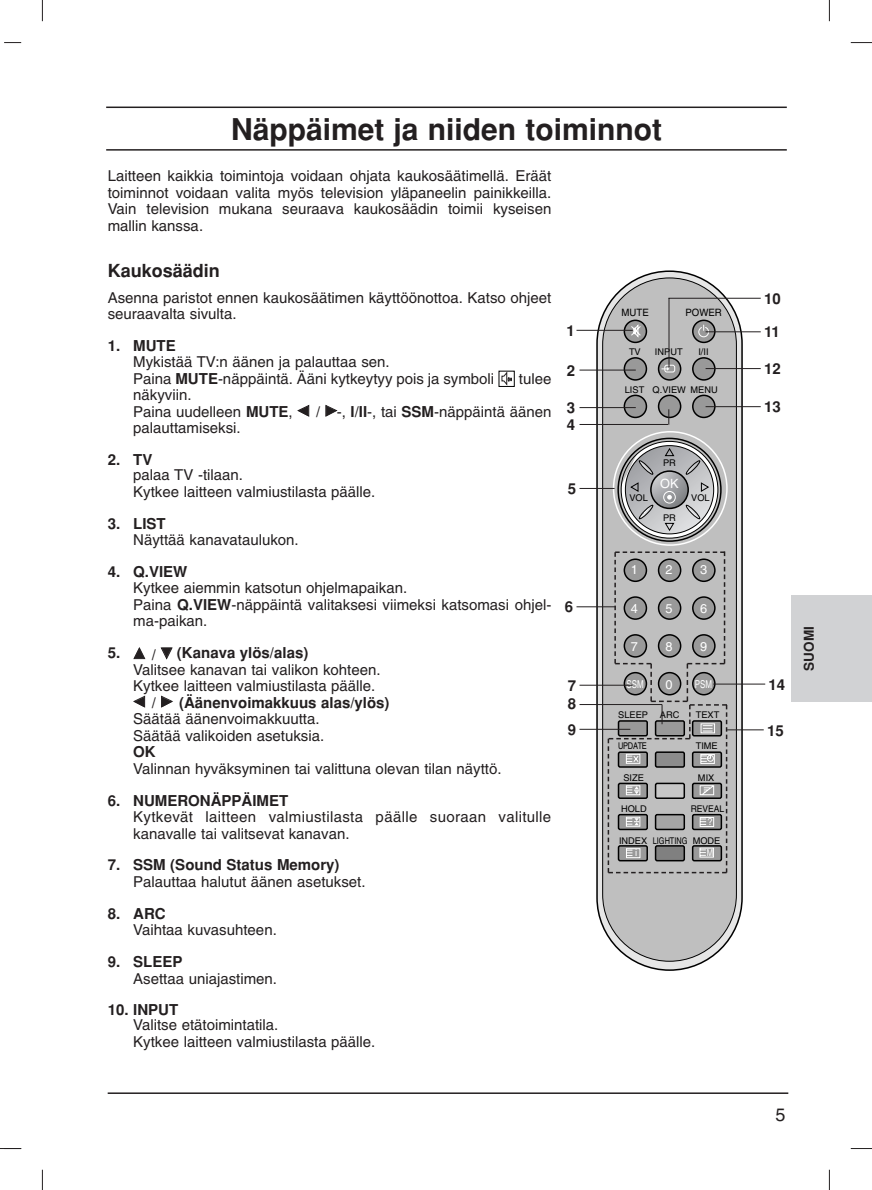
<style>
.page{position:relative;width:872px;height:1190px;background:#fff}
.page>*{position:absolute;margin:0;border:0;box-sizing:border-box;transform-origin:0 0}
.t1{font:700 30px "Helvetica";color:#231f20}
.t2{font:700 18px "Helvetica";color:#231f20}
.t3{font:18px "Helvetica";color:#231f20}
.t4{font:15px/16.5px "Helvetica";color:#231f20}
.t5{font:700 15px/17px "Helvetica";color:#231f20}
.t6{font:15px/16.5px "Helvetica";letter-spacing:.02em;color:#231f20}
.t7{font:700 13.5px "Helvetica";color:#231f20}
.t8{font:12.75px "Helvetica";color:#fff}
.t9{font:10.95px "Helvetica";color:#fff;scale:.73 1}
.t10{font:10.2px "Helvetica";color:#000;scale:.95 1}
.t11{font:9.6px "Helvetica";color:#fff}
.t12{font:9.6px "Helvetica";color:#fff;scale:.8 1}
.t13{font:9.3px "Helvetica";color:#000}
.t14{font:9.3px "Helvetica";color:#000;scale:.81 1}
.t15{font:9.3px "Helvetica";color:#000;scale:.92 1}
.s1{font-weight:700}
.s2{font-family:"FZDING33";font-size:12px}
</style>
<div class="page">
<hr style="left:108px;top:1092px;width:680px;height:2px;background:#231f20">
<svg style="left:42px;top:0;width:1px;height:21px"></svg>
<svg style="left:829px;top:0;width:1px;height:21px"></svg>
<svg style="left:42px;top:1169px;width:1px;height:20px"></svg>
<svg style="left:829px;top:1169px;width:1px;height:20px"></svg>
<svg style="left:4px;top:42px;width:17px;height:1px"></svg>
<svg style="left:0;top:1148px;width:21px;height:1px"></svg>
<svg style="left:850px;top:42px;width:22px;height:1px"></svg>
<svg style="left:850px;top:1148px;width:22px;height:1px"></svg>
<div style="left:791px;top:595px;width:81px;height:107px;background:#d1d2d4"></div>
<hr style="left:106px;top:106px;width:680px;height:2px;background:#231f20">
<hr style="left:106px;top:149px;width:680px;height:2px;background:#231f20">
<div style="left:498px;top:371px;width:16px;height:16px;border:1px solid #000"></div>
<svg style="left:501px;top:371px;width:11px;height:15px"></svg>
<svg style="left:596px;top:270px;width:146px;height:700px;background:#adadad"></svg>
<div style="left:602px;top:277px;width:134px;height:684px;background:#bfbfbf;border:1px solid #000;border-radius:67px"></div>
<svg style="left:623px;top:319px;width:24px;height:24px"></svg>
<div style="left:623px;top:357px;width:24px;height:24px;background:#999;border:2px solid #000;border-radius:50%"></div>
<div style="left:623px;top:394px;width:24px;height:24px;background:#999;border:2px solid #000;border-radius:50%"></div>
<svg style="left:657px;top:357px;width:24px;height:24px"></svg>
<div style="left:657px;top:394px;width:24px;height:24px;background:#999;border:2px solid #000;border-radius:50%"></div>
<svg style="left:692px;top:319px;width:23px;height:24px"></svg>
<div style="left:692px;top:357px;width:23px;height:24px;background:#999;border:2px solid #000;border-radius:50%"></div>
<div style="left:692px;top:394px;width:23px;height:24px;background:#999;border:2px solid #000;border-radius:50%"></div>
<div style="left:617px;top:437px;width:104px;height:105px;border:2px solid #000;border-radius:50%"></div>
<svg style="left:621px;top:441px;width:96px;height:97px"></svg>
<div style="left:664px;top:365px;width:11px;height:7px;border:1px solid #fff;border-radius:2px"></div>
<svg style="left:661px;top:367px;width:8px;height:4px"></svg>
<svg style="left:630px;top:324px;width:11px;height:13px"></svg>
<svg style="left:698px;top:324px;width:11px;height:13px"></svg>
<hr style="left:576px;top:330px;width:56px;height:1px;background:#231f20">
<hr style="left:705px;top:331px;width:55px;height:1px;background:#231f20">
<hr style="left:705px;top:368px;width:55px;height:1px;background:#231f20">
<hr style="left:705px;top:406px;width:55px;height:1px;background:#231f20">
<hr style="left:727px;top:729px;width:36px;height:1px;background:#231f20">
<hr style="left:668px;top:298px;width:92px;height:1px;background:#231f20">
<hr style="left:668px;top:298px;width:1px;height:69px;background:#231f20">
<hr style="left:579px;top:370px;width:56px;height:1px;background:#231f20">
<hr style="left:579px;top:407px;width:56px;height:1px;background:#231f20">
<hr style="left:579px;top:424px;width:89px;height:1px;background:#231f20">
<svg style="left:668px;top:409px;width:1px;height:15px"></svg>
<div style="left:612px;top:431px;width:115px;height:115px;border:2px solid #fff;border-radius:50%"></div>
<hr style="left:579px;top:488px;width:35px;height:1px;background:#231f20">
<hr style="left:576px;top:606px;width:39px;height:1px;background:#231f20">
<hr style="left:579px;top:685px;width:53px;height:1px;background:#231f20">
<hr style="left:579px;top:704px;width:83px;height:1px;background:#231f20">
<hr style="left:579px;top:729px;width:51px;height:1px;background:#231f20">
<svg style="left:607px;top:551px;width:120px;height:322px"></svg>
<hr style="left:713px;top:683px;width:52px;height:1px;background:#231f20">
<h1 class="t1" style="left:231px;top:118px;width:432px">Näppäimet ja niiden toiminnot</h1>
<p class="t4" style="left:108px;top:169px;width:445px;text-align:justify">Laitteen kaikkia toimintoja voidaan ohjata kaukosäätimellä. Eräät toiminnot voidaan valita myös television yläpaneelin painikkeilla.<br>Vain television mukana seuraava kaukosäädin toimii kyseisen mallin kanssa.</p>
<p class="t2" style="left:108px;top:264px;width:113px">Kaukosäädin</p>
<p class="t4" style="left:108px;top:290px;width:445px">Asenna paristot ennen kaukosäätimen käyttöönottoa. Katso ohjeet seuraavalta sivulta.</p>
<p class="t5" style="left:108px;top:338px;width:69px">1. MUTE</p>
<p class="t4" style="left:133px;top:355px;width:362px">Mykistää TV:n äänen ja palauttaa sen.<br>Paina <span class="s1">MUTE</span>-näppäintä. Ääni kytkeytyy pois ja symboli</p>
<p class="t4" style="left:519px;top:372px;width:34px">tulee</p>
<p class="t4" style="left:133px;top:388px;width:419px">näkyviin.<br>Paina uudelleen <span class="s1">MUTE</span>, <span class="s2">F</span> <span class="s1">/</span> <span class="s2">G</span>-, <span class="s1">I/II</span>-, tai <span class="s1">SSM</span>-näppäintä äänen palauttamiseksi.</p>
<p class="t5" style="left:108px;top:453px;width:46px">2. TV</p>
<p class="t4" style="left:133px;top:468px;width:244px">palaa TV -tilaan.<br>Kytkee laitteen valmiustilasta päälle.</p>
<p class="t5" style="left:108px;top:516px;width:60px">3. LIST</p>
<p class="t4" style="left:133px;top:533px;width:167px">Näyttää kanavataulukon.</p>
<p class="t5" style="left:108px;top:564px;width:81px">4. Q.VIEW</p>
<p class="t4" style="left:133px;top:581px;width:419px">Kytkee aiemmin katsotun ohjelmapaikan.<br>Paina <span class="s1">Q.VIEW</span>-näppäintä valitaksesi viimeksi katsomasi ohjel&shy;ma-paikan.</p>
<p class="t4" style="left:133px;top:646px;width:258px;text-indent:-26px"><span class="s1">5.</span> <span class="s2">D</span> <span class="s1">/</span> <span class="s2">E</span> <span class="s1">(Kanava ylös/alas)<br></span>Valitsee kanavan tai valikon kohteen.<br>Kytkee laitteen valmiustilasta päälle.<br><span class="s2">F</span> <span class="s1">/</span> <span class="s2">G</span> <span class="s1">(Äänenvoimakkuus alas/ylös)<br></span>Säätää äänenvoimakkuutta.<br>Säätää valikoiden asetuksia.</p>
<p class="t5" style="left:133px;top:745px;width:24px">OK</p>
<p class="t4" style="left:133px;top:761px;width:370px">Valinnan hyväksyminen tai valittuna olevan tilan näyttö.</p>
<p class="t5" style="left:108px;top:793px;width:182px">6. NUMERONÄPPÄIMET</p>
<p class="t6" style="left:133px;top:810px;width:419px">Kytkevät laitteen valmiustilasta päälle suoraan valitulle kanavalle tai valitsevat kanavan.</p>
<p class="t5" style="left:108px;top:858px;width:233px">7. SSM (Sound Status Memory)</p>
<p class="t4" style="left:133px;top:875px;width:234px">Palauttaa halutut äänen asetukset.</p>
<p class="t5" style="left:108px;top:906px;width:60px">8. ARC</p>
<p class="t4" style="left:133px;top:923px;width:145px">Vaihtaa kuvasuhteen.</p>
<p class="t5" style="left:108px;top:954px;width:76px">9. SLEEP</p>
<p class="t4" style="left:133px;top:971px;width:145px">Asettaa uniajastimen.</p>
<p class="t5" style="left:108px;top:1003px;width:72px">10. INPUT</p>
<p class="t4" style="left:133px;top:1018px;width:244px">Valitse etätoimintatila.<br>Kytkee laitteen valmiustilasta päälle.</p>
<p class="t5" style="left:764px;top:292px;width:18px">10</p>
<p class="t10" style="left:621px;top:309px;width:30px">MUTE</p>
<p class="t10" style="left:685px;top:309px;width:40px">POWER</p>
<p class="t13" style="left:629px;top:349px;width:13px">TV</p>
<p class="t13" style="left:655px;top:349px;width:29px">INPUT</p>
<p class="t13" style="left:698px;top:349px;width:12px">I/II</p>
<p class="t13" style="left:625px;top:386px;width:21px">LIST</p>
<p class="t5" style="left:566px;top:324px;width:10px">1</p>
<p class="t5" style="left:764px;top:325px;width:17px">11</p>
<p class="t5" style="left:764px;top:362px;width:18px">12</p>
<p class="t5" style="left:764px;top:400px;width:18px">13</p>
<p class="t5" style="left:567px;top:363px;width:10px">2</p>
<p class="t5" style="left:567px;top:401px;width:10px">3<br>4</p>
<p class="t13" style="left:652px;top:386px;width:67px">Q.VIEW MENU</p>
<p class="t5" style="left:567px;top:481px;width:10px">5</p>
<p class="t5" style="left:564px;top:600px;width:10px">6</p>
<p class="t5" style="left:567px;top:678px;width:10px;line-height:17.7px">7<br>8</p>
<p class="t5" style="left:567px;top:722px;width:10px">9</p>
<p class="t13" style="left:663px;top:459px;width:14px">PR</p>
<p class="t13" style="left:629px;top:494px;width:20px">VOL</p>
<p class="t8" style="left:660px;top:478px;width:20px">OK</p>
<p class="t13" style="left:663px;top:514px;width:14px">PR</p>
<p class="t13" style="left:691px;top:494px;width:20px">VOL</p>
<p class="t8" style="left:631px;top:565px;width:9px">1</p>
<p class="t8" style="left:665px;top:565px;width:9px">2</p>
<p class="t8" style="left:700px;top:565px;width:9px">3</p>
<p class="t8" style="left:631px;top:603px;width:9px">4</p>
<p class="t8" style="left:665px;top:603px;width:9px">5</p>
<p class="t8" style="left:700px;top:603px;width:9px">6</p>
<p class="t8" style="left:631px;top:642px;width:9px">7</p>
<p class="t8" style="left:665px;top:642px;width:9px">8</p>
<p class="t8" style="left:700px;top:642px;width:9px">9</p>
<p class="t9" style="left:626px;top:680px;width:25px">SSM</p>
<p class="t9" style="left:694px;top:680px;width:25px">PSM</p>
<p class="t8" style="left:665px;top:680px;width:9px">0</p>
<p class="t13" style="left:618px;top:711px;width:31px">SLEEP</p>
<p class="t13" style="left:660px;top:711px;width:21px">ARC</p>
<p class="t13" style="left:695px;top:711px;width:25px">TEXT</p>
<p class="t14" style="left:618px;top:742px;width:37px">UPDATE</p>
<p class="t13" style="left:695px;top:742px;width:24px">TIME</p>
<p class="t13" style="left:623px;top:774px;width:22px">SIZE</p>
<p class="t13" style="left:698px;top:774px;width:18px">MIX</p>
<p class="t13" style="left:621px;top:805px;width:27px">HOLD</p>
<p class="t15" style="left:690px;top:805px;width:38px">REVEAL</p>
<p class="t13" style="left:619px;top:837px;width:103px">INDEX LIGHTING MODE</p>
<p class="t11" style="left:707px;top:818px;width:7px">?</p>
<p class="t11" style="left:635px;top:849px;width:4px">i</p>
<p class="t12" style="left:706px;top:849px;width:9px">M</p>
<p class="t5" style="left:768px;top:677px;width:18px">14</p>
<p class="t5" style="left:767px;top:723px;width:18px">15</p>
<p class="t7" style="left:804px;top:670px;width:46px;rotate:-90deg">SUOMI</p>
<p class="t3" style="left:775px;top:1107px;width:12px">5</p>
</div>
